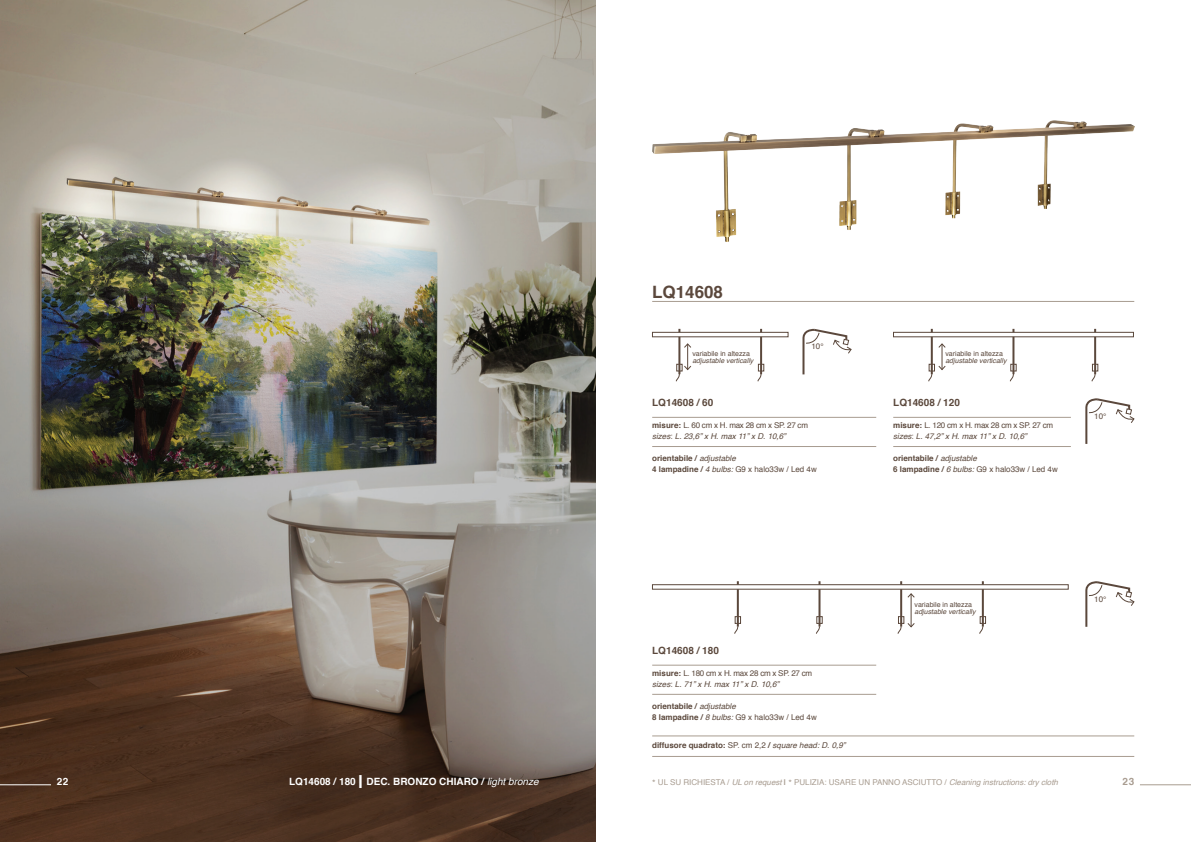
<style>
.page{position:relative;width:1191px;height:842px;background:#fff}
.page>*{position:absolute;margin:0;border:0;box-sizing:border-box;transform-origin:0 0}
.t1{font:700 17px "Helvetica";color:#5b483c}
.t2{font:700 10px "Helvetica";color:#fff}
.t3{font:700 10px "Helvetica";color:#5b483c}
.t4{font:700 10px "Helvetica";color:#a89c90}
.t5{font:700 8px/11px "Helvetica";color:#5b483c}
.t6{font:italic 8px/11px "Helvetica";color:#5b483c}
.t7{font:8px "Helvetica";color:#a89c90}
.t8{font:italic 8px "Helvetica";color:#a89c90}
.t9{font:8px "Helvetica";color:#5b483c}
.t10{font:italic 7px "Helvetica";color:#5b483c}
.t11{font:7px "Helvetica";color:#5b483c}
.s1{font-weight:700;font-style:normal}
.s2{font-style:normal}
.s3{font-weight:400;font-style:italic}
.s4{font-weight:400}
.s5{font-size:18px}
.s6{font-size:9px}
.s7{font-style:italic}
.s8{font-weight:700}
</style>
<div class="page">
<img style="left:0;top:0;width:595px;height:842px">
<img style="left:652px;top:120px;width:482px;height:121px">
<hr style="left:652px;top:301px;width:482px;height:1px;background:#a89c90">
<hr style="left:652px;top:735px;width:482px;height:1px;background:#a89c90">
<hr style="left:652px;top:756px;width:482px;height:1px;background:#a89c90">
<hr style="left:1140px;top:784px;width:51px;height:1px;background:#a89c90">
<hr style="left:0;top:784px;width:51px;height:1px;background:#fff">
<hr style="left:893px;top:417px;width:178px;height:1px;background:#a89c90">
<hr style="left:893px;top:446px;width:178px;height:1px;background:#a89c90">
<hr style="left:652px;top:417px;width:224px;height:1px;background:#a89c90">
<hr style="left:652px;top:446px;width:224px;height:1px;background:#a89c90">
<hr style="left:652px;top:665px;width:224px;height:1px;background:#a89c90">
<hr style="left:652px;top:694px;width:224px;height:1px;background:#a89c90">
<svg style="left:735px;top:616px;width:6px;height:8px"></svg>
<svg style="left:816px;top:616px;width:6px;height:8px"></svg>
<svg style="left:898px;top:616px;width:6px;height:8px"></svg>
<svg style="left:980px;top:616px;width:5px;height:8px"></svg>
<hr style="left:737px;top:581px;width:2px;height:46px;background:#5b483c">
<hr style="left:818px;top:581px;width:2px;height:46px;background:#5b483c">
<hr style="left:900px;top:581px;width:2px;height:46px;background:#5b483c">
<hr style="left:981px;top:581px;width:2px;height:46px;background:#5b483c">
<svg style="left:652px;top:584px;width:416px;height:5px"></svg>
<svg style="left:734px;top:626px;width:4px;height:8px"></svg>
<svg style="left:816px;top:626px;width:4px;height:8px"></svg>
<svg style="left:897px;top:626px;width:4px;height:8px"></svg>
<svg style="left:979px;top:626px;width:4px;height:8px"></svg>
<hr style="left:911px;top:594px;width:1px;height:33px;background:#5b483c">
<svg style="left:907px;top:593px;width:8px;height:5px"></svg>
<svg style="left:907px;top:623px;width:8px;height:4px"></svg>
<svg style="left:758px;top:364px;width:6px;height:7px"></svg>
<hr style="left:678px;top:329px;width:2px;height:45px;background:#5b483c">
<hr style="left:760px;top:329px;width:2px;height:45px;background:#5b483c">
<svg style="left:652px;top:332px;width:136px;height:5px"></svg>
<svg style="left:757px;top:373px;width:4px;height:9px"></svg>
<svg style="left:675px;top:343px;width:16px;height:39px"></svg>
<svg style="left:1010px;top:364px;width:6px;height:7px"></svg>
<svg style="left:1092px;top:364px;width:6px;height:7px"></svg>
<hr style="left:930px;top:329px;width:2px;height:45px;background:#5b483c">
<hr style="left:1012px;top:329px;width:2px;height:45px;background:#5b483c">
<hr style="left:1094px;top:329px;width:2px;height:45px;background:#5b483c">
<svg style="left:893px;top:332px;width:240px;height:5px"></svg>
<svg style="left:1010px;top:373px;width:4px;height:9px"></svg>
<svg style="left:1091px;top:373px;width:4px;height:9px"></svg>
<svg style="left:928px;top:343px;width:18px;height:39px"></svg>
<svg style="left:802px;top:328px;width:49px;height:47px"></svg>
<svg style="left:1085px;top:398px;width:49px;height:46px"></svg>
<svg style="left:1085px;top:581px;width:49px;height:46px"></svg>
<h1 class="t1" style="left:652px;top:278px;width:72px">LQ14608</h1>
<p class="t11" style="left:692px;top:348px;width:59px">variabile in altezza</p>
<p class="t10" style="left:692px;top:355px;width:63px">adjustable vertically</p>
<p class="t9" style="left:811px;top:340px;width:14px">10°</p>
<p class="t3" style="left:652px;top:394px;width:63px">LQ14608 / 60</p>
<p class="t6" style="left:652px;top:420px;width:157px"><span class="s1">misure:</span> <span class="s2">L. 60 cm x H. max 28 cm x SP. 27 cm </span>sizes<span class="s2">:</span> L. 23,6” x H. max 11” x D. 10,6”</p>
<p class="t5" style="left:652px;top:453px;width:166px">orientabile / <span class="s3">adjustable<br></span>4 lampadine / <span class="s3">4 bulbs:</span> <span class="s4">G9 x halo33w / Led 4w</span></p>
<p class="t11" style="left:945px;top:348px;width:59px">variabile in altezza</p>
<p class="t10" style="left:945px;top:355px;width:63px">adjustable vertically</p>
<p class="t3" style="left:893px;top:394px;width:68px">LQ14608 / 120</p>
<p class="t6" style="left:893px;top:420px;width:161px"><span class="s1">misure:</span> <span class="s2">L. 120 cm x H. max 28 cm x SP. 27 cm </span>sizes<span class="s2">:</span> L. 47,2” x H. max 11” x D. 10,6”</p>
<p class="t5" style="left:893px;top:453px;width:166px">orientabile / <span class="s3">adjustable<br></span>6 lampadine / <span class="s3">6 bulbs:</span> <span class="s4">G9 x halo33w / Led 4w</span></p>
<p class="t9" style="left:1094px;top:410px;width:14px">10°</p>
<p class="t3" style="left:652px;top:642px;width:68px">LQ14608 / 180</p>
<p class="t6" style="left:652px;top:667px;width:161px"><span class="s1">misure:</span> <span class="s2">L. 180 cm x H. max 28 cm x SP. 27 cm </span>sizes<span class="s2">:</span> L. 71” x H. max 11” x D. 10,6”</p>
<p class="t5" style="left:652px;top:700px;width:166px">orientabile / <span class="s3">adjustable<br></span>8 lampadine / <span class="s3">8 bulbs:</span> <span class="s4">G9 x halo33w / Led 4w</span></p>
<p class="t5" style="left:652px;top:740px;width:195px">diffusore quadrato: <span class="s4">SP. cm 2,2</span> / <span class="s3">square head: D. 0,9”</span></p>
<p class="t11" style="left:914px;top:599px;width:59px">variabile in altezza</p>
<p class="t10" style="left:914px;top:606px;width:63px">adjustable vertically</p>
<p class="t9" style="left:1094px;top:593px;width:14px">10°</p>
<p class="t2" style="left:57px;top:774px;width:13px">22</p>
<p class="t2" style="left:289px;top:774px;width:251px">LQ14608 / 180 <span class="s5">|</span> DEC. BRONZO CHIARO / <span class="s3">light bronze</span></p>
<p class="t4" style="left:1122px;top:774px;width:13px">23</p>
<p class="t7" style="left:652px;top:776px;width:148px"><span class="s6">*</span> UL su ric hiesta / <span class="s7">UL on request</span> <span class="s8">|</span> <span class="s6">*</span> puli</p>
<p class="t7" style="left:812px;top:776px;width:35px">zia: usare</p>
<p class="t7" style="left:858px;top:776px;width:21px">un panno</p>
<p class="t7" style="left:902px;top:776px;width:17px">asciutto</p>
<p class="t8" style="left:944px;top:776px;width:115px"><span class="s2">/</span> Cleaning instructions: dry cloth</p>
</div>
